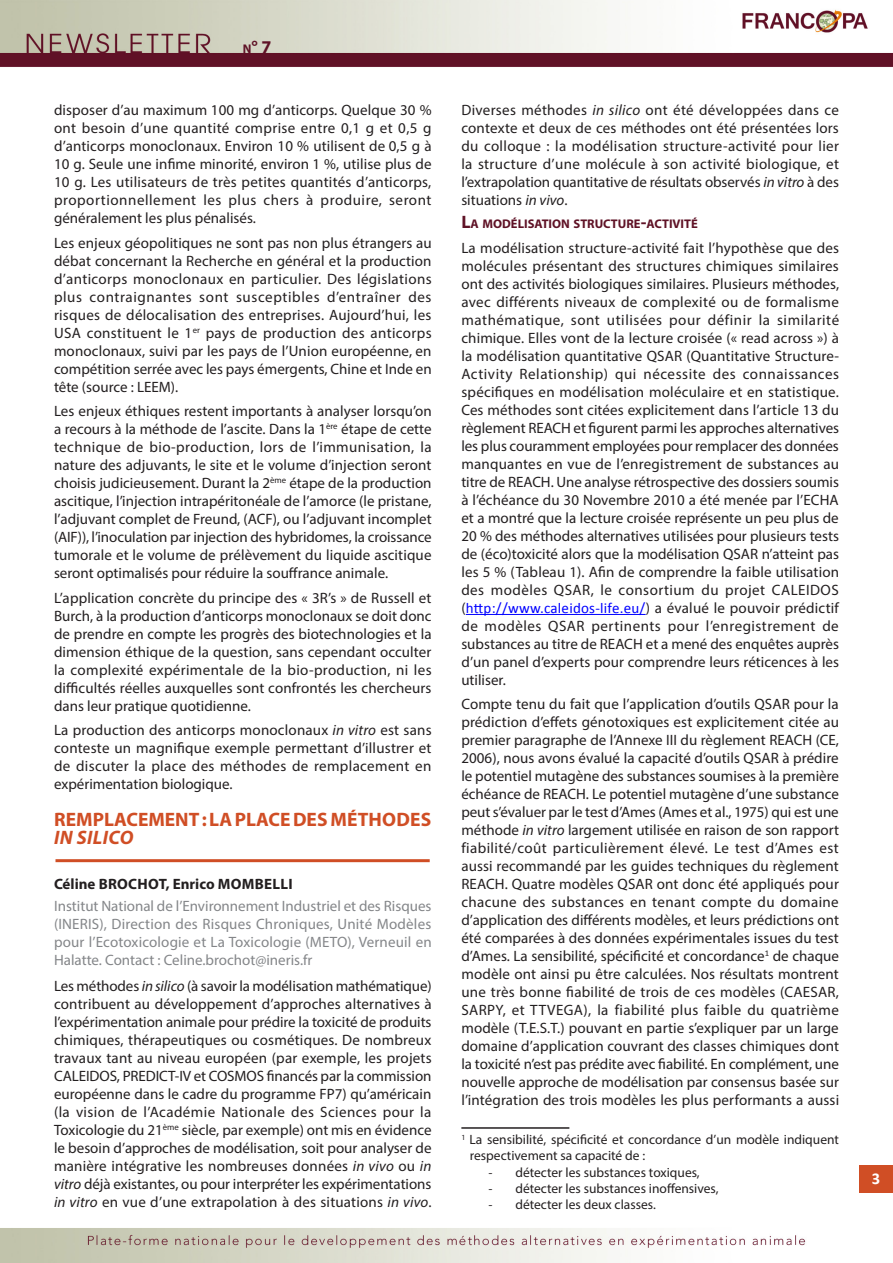
<style>
.page{position:relative;width:893px;height:1263px;background:#fff}
.page>*{position:absolute;margin:0;border:0;box-sizing:border-box;transform-origin:0 0}
.titre_partie{font:700 19.5px/18px "Myriad Pro";color:#d04e25}
.t1{font:700 18px "Myriad Pro";color:#5f1226}
.t2{font:700 16.5px "Calibri";color:#fff}
.t3{font:15px/18px "Myriad Pro";color:#231f20;text-align:justify}
.t4{font:15px/18px "Myriad Pro";color:#848689;text-align:justify}
.t5{font:700 15px "Myriad Pro";letter-spacing:.015em;color:#231f20}
.t6{font:13.5px/16.2px "Myriad Pro";color:#231f20}
.t7{font:700 12.6px "Myriad Pro";color:#5f1226}
.s1{font-size:12.6px}
.s2{font-style:italic}
.s3{font-size:18px}
.s4{font-family:"Calibri";color:#00f}
.s5{font-family:"Calibri"}
</style>
<div class="page">
<img style="left:0;top:0;width:893px;height:1263px">
<div style="left:859px;top:1165px;width:34px;height:27px;background:#d04e25"></div>
<hr style="left:56px;top:859px;width:374px;height:3px;background:#d04e25">
<hr style="left:466px;top:614px;width:180px;height:1px;background:#00f">
<hr style="left:461px;top:1127px;width:108px;height:2px;background:#231f20">
<p class="t1" style="left:243px;top:35px;width:30px"><span class="s1">N</span>° 7</p>
<p class="t3" style="left:54px;top:101px;width:379px">disposer d’au maximum 100 mg d’anticorps. Quelque 30 % ont besoin d’une quantité comprise entre 0,1 g et 0,5 g d’anticorps monoclonaux. Environ 10 % utilisent de 0,5 g à 10 g. Seule une infime minorité, environ 1 %, utilise plus de 10 g. Les utilisateurs de très petites quantités d’anticorps, proportionnellement les plus chers à produire, seront généralement les plus pénalisés.</p>
<p class="t3" style="left:54px;top:234px;width:379px">Les enjeux géopolitiques ne sont pas non plus étrangers au débat concernant la Recherche en général et la production d’anticorps monoclonaux en particulier. Des législations plus contraignantes sont susceptibles d’entraîner des risques de délocalisation des entreprises. Aujourd’hui, les USA constituent le 1<sup>er</sup> pays de production des anticorps monoclonaux, suivi par les pays de l’Union européenne, en compétition serrée avec les pays émergents, Chine et Inde en tête (source : LEEM).</p>
<p class="t3" style="left:54px;top:402px;width:379px">Les enjeux éthiques restent importants à analyser lorsqu’on a recours à la méthode de l’ascite. Dans la 1<sup>ère</sup> étape de cette technique de bio-production, lors de l’immunisation, la nature des adjuvants, le site et le volume d’injection seront choisis judicieusement. Durant la 2<sup>ème</sup> étape de la production ascitique, l’injection intrapéritonéale de l’amorce (le pristane, l’adjuvant complet de Freund, (ACF), ou l’adjuvant incomplet (AIF)), l’inoculation par injection des hybridomes, la croissance tumorale et le volume de prélèvement du liquide ascitique seront optimalisés pour réduire la souffrance animale.</p>
<p class="t3" style="left:54px;top:588px;width:379px">L’application concrète du principe des « 3R’s » de Russell et Burch, à la production d’anticorps monoclonaux se doit donc de prendre en compte les progrès des biotechnologies et la dimension éthique de la question, sans cependant occulter la complexité expérimentale de la bio-production, ni les difficultés réelles auxquelles sont confrontés les chercheurs dans leur pratique quotidienne.</p>
<p class="t3" style="left:54px;top:721px;width:379px">La production des anticorps monoclonaux <span class="s2">in vitro</span> est sans conteste un magnifique exemple permettant d’illustrer et de discuter la place des méthodes de remplacement en expérimentation biologique.</p>
<p class="titre_partie" style="left:54px;top:810px;width:379px">REMPLACEMENT : LA PLACE DES MÉTHODES<br><span class="s2">IN SILICO</span></p>
<p class="t5" style="left:54px;top:874px;width:240px">Céline BROCHOT, Enrico MOMBELLI</p>
<p class="t4" style="left:54px;top:897px;width:379px">Institut National de l’Environnement Industriel et des Risques (INERIS), Direction des Risques Chroniques, Unité Modèles pour l’Ecotoxicologie et La Toxicologie (METO), Verneuil en Halatte. Contact : Celine.brochot@ineris.fr</p>
<p class="t3" style="left:54px;top:977px;width:379px">Les méthodes <span class="s2">in silico</span> (à savoir la modélisation mathématique) contribuent au développement d’approches alternatives à l’expérimentation animale pour prédire la toxicité de produits chimiques, thérapeutiques ou cosmétiques. De nombreux travaux tant au niveau européen (par exemple, les projets CALEIDOS, PREDICT-IV et COSMOS financés par la commission européenne dans le cadre du programme FP7) qu’américain (la vision de l’Académie Nationale des Sciences pour la Toxicologie du 21<sup>ème</sup> siècle, par exemple) ont mis en évidence le besoin d’approches de modélisation, soit pour analyser de manière intégrative les nombreuses données <span class="s2">in vivo</span> ou <span class="s2">in vitro</span> déjà existantes, ou pour interpréter les expérimentations <span class="s2">in vitro</span> en vue d’une extrapolation à des situations <span class="s2">in vivo</span>.</p>
<p class="t3" style="left:461px;top:101px;width:379px">Diverses méthodes <span class="s2">in silico</span> ont été développées dans ce contexte et deux de ces méthodes ont été présentées lors du colloque : la modélisation structure-activité pour lier la structure d’une molécule à son activité biologique, et l’extrapolation quantitative de résultats observés <span class="s2">in vitro</span> à des situations <span class="s2">in vivo</span>.</p>
<p class="t7" style="left:461px;top:216px;width:238px"><span class="s3">L</span>A MODÉLISATION STRUCTURE<span class="s3">-</span>ACTIVITÉ</p>
<p class="t3" style="left:461px;top:238px;width:379px">La modélisation structure-activité fait l’hypothèse que des molécules présentant des structures chimiques similaires ont des activités biologiques similaires. Plusieurs méthodes, avec différents niveaux de complexité ou de formalisme mathématique, sont utilisées pour définir la similarité chimique. Elles vont de la lecture croisée (« read across ») à la modélisation quantitative QSAR (Quantitative Structure-Activity Relationship) qui nécessite des connaissances spécifiques en modélisation moléculaire et en statistique.<br>Ces méthodes sont citées explicitement dans l’article 13 du règlement REACH et figurent parmi les approches alternatives les plus couramment employées pour remplacer des données manquantes en vue de l’enregistrement de substances au titre de REACH. Une analyse rétrospective des dossiers soumis à l’échéance du 30 Novembre 2010 a été menée par l’ECHA et a montré que la lecture croisée représente un peu plus de 20 % des méthodes alternatives utilisées pour plusieurs tests de (éco)toxicité alors que la modélisation QSAR n’atteint pas les 5 % (Tableau 1). Afin de comprendre la faible utilisation des modèles QSAR, le consortium du projet CALEIDOS (<span class="s4">http://www.caleidos-life.eu/</span>) a évalué le pouvoir prédictif de modèles QSAR pertinents pour l’enregistrement de substances au titre de REACH et a mené des enquêtes auprès d’un panel d’experts pour comprendre leurs réticences à les utiliser.</p>
<p class="t3" style="left:461px;top:695px;width:379px">Compte tenu du fait que l’application d’outils QSAR pour la prédiction d’effets génotoxiques est explicitement citée au premier paragraphe de l’Annexe III du règlement REACH (CE, 2006), nous avons évalué la capacité d’outils QSAR à prédire le potentiel mutagène des substances soumises à la première échéance de REACH. Le potentiel mutagène d’une substance peut s’évaluer par le test d’Ames (Ames et al., 1975) qui est une méthode <span class="s2">in vitro</span> largement utilisée en raison de son rapport fiabilité/coût particulièrement élevé. Le test d’Ames est aussi recommandé par les guides techniques du règlement REACH. Quatre modèles QSAR ont donc été appliqués pour chacune des substances en tenant compte du domaine d’application des différents modèles, et leurs prédictions ont été comparées à des données expérimentales issues du test d’Ames. La sensibilité, spécificité et concordance<sup>1</sup> de chaque modèle ont ainsi pu être calculées. Nos résultats montrent une très bonne fiabilité de trois de ces modèles (CAESAR, SARPY, et TTVEGA), la fiabilité plus faible du quatrième modèle (T.E.S.T.) pouvant en partie s’expliquer par un large domaine d’application couvrant des classes chimiques dont la toxicité n’est pas prédite avec fiabilité. En complément, une nouvelle approche de modélisation par consensus basée sur l’intégration des trois modèles les plus performants a aussi</p>
<p class="t6" style="left:470px;top:1131px;width:371px;text-indent:-9px"><sup>1</sup> La sensibilité, spécificité et concordance d’un modèle indiquent respectivement sa capacité de :</p>
<p class="t6" style="left:488px;top:1164px;width:213px"><span class="s5">-</span> détecter les substances toxiques,</p>
<p class="t6" style="left:488px;top:1180px;width:232px"><span class="s5">-</span> détecter les substances inoffensives,</p>
<p class="t6" style="left:488px;top:1196px;width:169px"><span class="s5">-</span> détecter les deux classes.</p>
<p class="t2" style="left:872px;top:1167px;width:10px">3</p>
</div>
